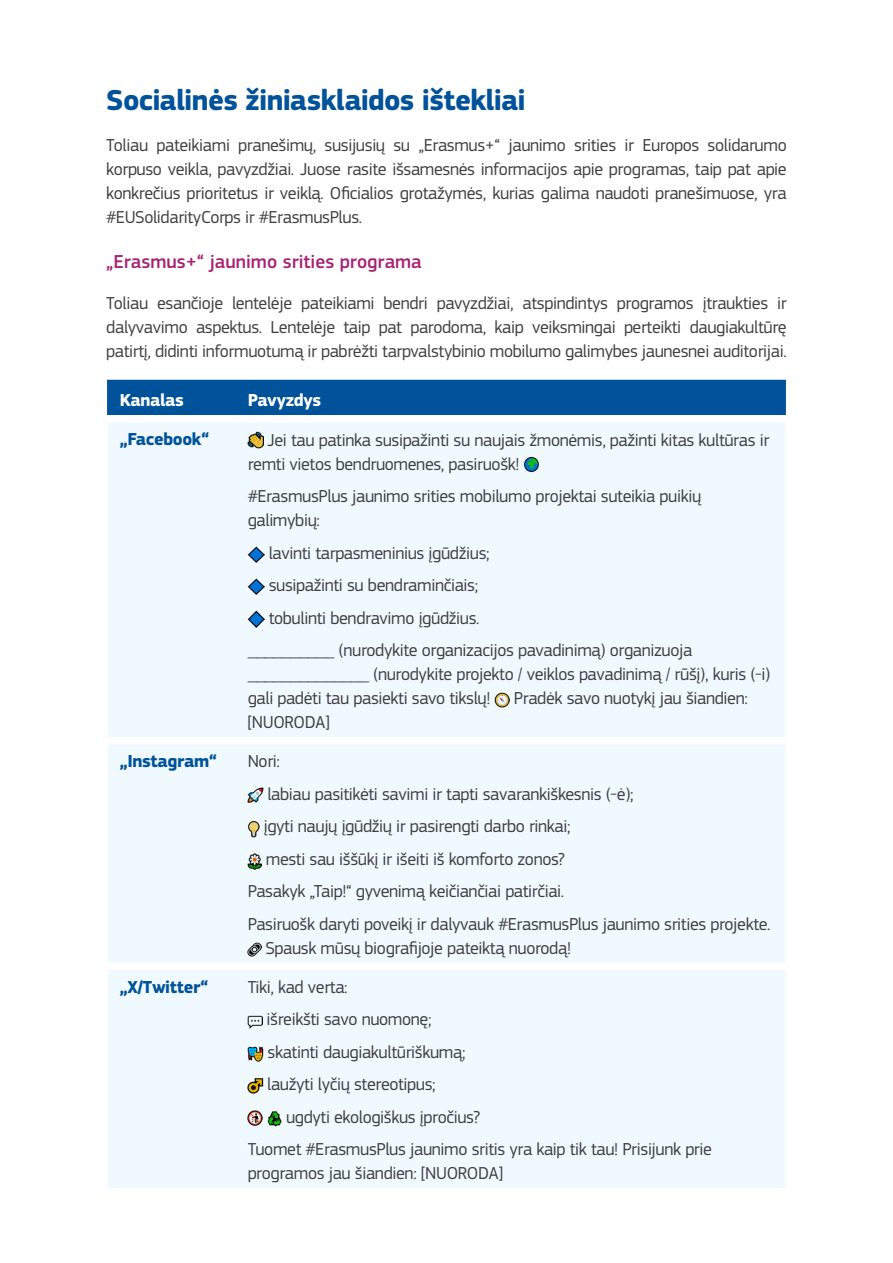
<style>
.page{position:relative;width:893px;height:1263px;background:#fff}
.page>*{position:absolute;margin:0;border:0;box-sizing:border-box;transform-origin:0 0}
.Heading_Preface__H1{font:700 30px "EC Square Sans Pro";letter-spacing:-.025em;color:#00529a}
.Heading_Purple__H2{font:500 19.5px "EC Square Sans Pro";color:#a82274}
.Body_Copy_Normal_80__Black__P{font:18px/24px "EC Square Sans Pro";letter-spacing:-.02em;color:#414042}
.Table_section_heading{font:700 18px "EC Square Sans Pro";letter-spacing:-.02em;color:#00529a}
.Table_heading{font:700 18px "EC Square Sans Pro";letter-spacing:-.02em;color:#fff}
</style>
<div class="page">
<div style="left:107px;top:380px;width:679px;height:35px;background:#00529a"></div>
<div style="left:108px;top:423px;width:677px;height:765px;background:#eff9fe"></div>
<div style="left:108px;top:737px;width:127px;height:7px;background:#fff"></div>
<div style="left:235px;top:737px;width:550px;height:7px;background:#fff"></div>
<div style="left:108px;top:963px;width:127px;height:7px;background:#fff"></div>
<div style="left:235px;top:963px;width:550px;height:7px;background:#fff"></div>
<img style="left:248px;top:431px;width:15px;height:18px">
<img style="left:524px;top:457px;width:15px;height:16px">
<img style="left:248px;top:546px;width:17px;height:17px">
<img style="left:248px;top:578px;width:17px;height:17px">
<img style="left:248px;top:611px;width:17px;height:17px">
<img style="left:495px;top:692px;width:15px;height:16px">
<img style="left:248px;top:788px;width:15px;height:15px">
<img style="left:248px;top:820px;width:12px;height:17px">
<img style="left:248px;top:853px;width:14px;height:16px">
<img style="left:248px;top:942px;width:13px;height:14px">
<img style="left:248px;top:1015px;width:14px;height:14px">
<img style="left:248px;top:1046px;width:15px;height:15px">
<img style="left:248px;top:1078px;width:15px;height:15px">
<img style="left:248px;top:1111px;width:15px;height:15px">
<img style="left:267px;top:1110px;width:15px;height:16px">
<h1 class="Heading_Preface__H1" style="left:106px;top:82px;width:421px">Socialinės žiniasklaidos ištekliai</h1>
<p class="Body_Copy_Normal_80__Black__P" style="left:106px;top:133px;width:682px;text-align:justify">Toliau pateikiami pranešimų, susijusių su „Erasmus+“ jaunimo srities ir Europos solidarumo korpuso veikla, pavyzdžiai. Juose rasite išsamesnės informacijos apie programas, taip pat apie konkrečius prioritetus ir veiklą. Oficialios grotažymės, kurias galima naudoti pranešimuose, yra #EUSolidarityCorps ir #ErasmusPlus.</p>
<h2 class="Heading_Purple__H2" style="left:106px;top:250px;width:317px">„Erasmus+“ jaunimo srities programa</h2>
<p class="Body_Copy_Normal_80__Black__P" style="left:106px;top:291px;width:682px;text-align:justify">Toliau esančioje lentelėje pateikiami bendri pavyzdžiai, atspindintys programos įtraukties ir dalyvavimo aspektus. Lentelėje taip pat parodoma, kaip veiksmingai perteikti daugiakultūrę patirtį, didinti informuotumą ir pabrėžti tarpvalstybinio mobilumo galimybes jaunesnei auditorijai.</p>
<p class="Table_heading" style="left:120px;top:389px;width:66px">Kanalas</p>
<p class="Table_heading" style="left:248px;top:389px;width:75px">Pavyzdys</p>
<p class="Table_section_heading" style="left:120px;top:428px;width:91px">„Facebook“</p>
<p class="Body_Copy_Normal_80__Black__P" style="left:248px;top:428px;width:523px;text-indent:20px">Jei tau patinka susipažinti su naujais žmonėmis, pažinti kitas kultūras ir remti vietos bendruomenes, pasiruošk!</p>
<p class="Body_Copy_Normal_80__Black__P" style="left:248px;top:484px;width:455px">#ErasmusPlus jaunimo srities mobilumo projektai suteikia puikių galimybių:</p>
<p class="Body_Copy_Normal_80__Black__P" style="left:269px;top:541px;width:223px">lavinti tarpasmeninius įgūdžius;</p>
<p class="Body_Copy_Normal_80__Black__P" style="left:269px;top:573px;width:211px">susipažinti su bendraminčiais;</p>
<p class="Body_Copy_Normal_80__Black__P" style="left:269px;top:606px;width:212px">tobulinti bendravimo įgūdžius.</p>
<p class="Body_Copy_Normal_80__Black__P" style="left:248px;top:638px;width:524px">__________ (nurodykite organizacijos pavadinimą) organizuoja ______________ (nurodykite projekto / veiklos pavadinimą / rūšį), kuris (-i) gali padėti tau pasiekti savo tikslų!</p>
<p class="Body_Copy_Normal_80__Black__P" style="left:514px;top:686px;width:236px">Pradėk savo nuotykį jau šiandien:</p>
<p class="Body_Copy_Normal_80__Black__P" style="left:248px;top:710px;width:83px">[NUORODA]</p>
<p class="Table_section_heading" style="left:120px;top:750px;width:99px">„Instagram“</p>
<p class="Body_Copy_Normal_80__Black__P" style="left:248px;top:749px;width:34px">Nori:</p>
<p class="Body_Copy_Normal_80__Black__P" style="left:267px;top:782px;width:368px">labiau pasitikėti savimi ir tapti savarankiškesnis (-ė);</p>
<p class="Body_Copy_Normal_80__Black__P" style="left:264px;top:814px;width:308px">įgyti naujų įgūdžių ir pasirengti darbo rinkai;</p>
<p class="Body_Copy_Normal_80__Black__P" style="left:266px;top:847px;width:301px">mesti sau iššūkį ir išeiti iš komforto zonos?</p>
<p class="Body_Copy_Normal_80__Black__P" style="left:248px;top:879px;width:318px">Pasakyk „Taip!“ gyvenimą keičiančiai patirčiai.</p>
<p class="Body_Copy_Normal_80__Black__P" style="left:265px;top:912px;width:507px;text-indent:-18px">Pasiruošk daryti poveikį ir dalyvauk #ErasmusPlus jaunimo srities projekte.<br>Spausk mūsų biografijoje pateiktą nuorodą!</p>
<p class="Table_section_heading" style="left:120px;top:976px;width:90px">„X/Twitter“</p>
<p class="Body_Copy_Normal_80__Black__P" style="left:248px;top:975px;width:102px">Tiki, kad verta:</p>
<p class="Body_Copy_Normal_80__Black__P" style="left:267px;top:1007px;width:166px">išreikšti savo nuomonę;</p>
<p class="Body_Copy_Normal_80__Black__P" style="left:268px;top:1040px;width:200px">skatinti daugiakultūriškumą;</p>
<p class="Body_Copy_Normal_80__Black__P" style="left:267px;top:1072px;width:170px">laužyti lyčių stereotipus;</p>
<p class="Body_Copy_Normal_80__Black__P" style="left:286px;top:1105px;width:195px">ugdyti ekologiškus įpročius?</p>
<p class="Body_Copy_Normal_80__Black__P" style="left:248px;top:1137px;width:466px">Tuomet #ErasmusPlus jaunimo sritis yra kaip tik tau! Prisijunk prie programos jau šiandien: [NUORODA]</p>
</div>
